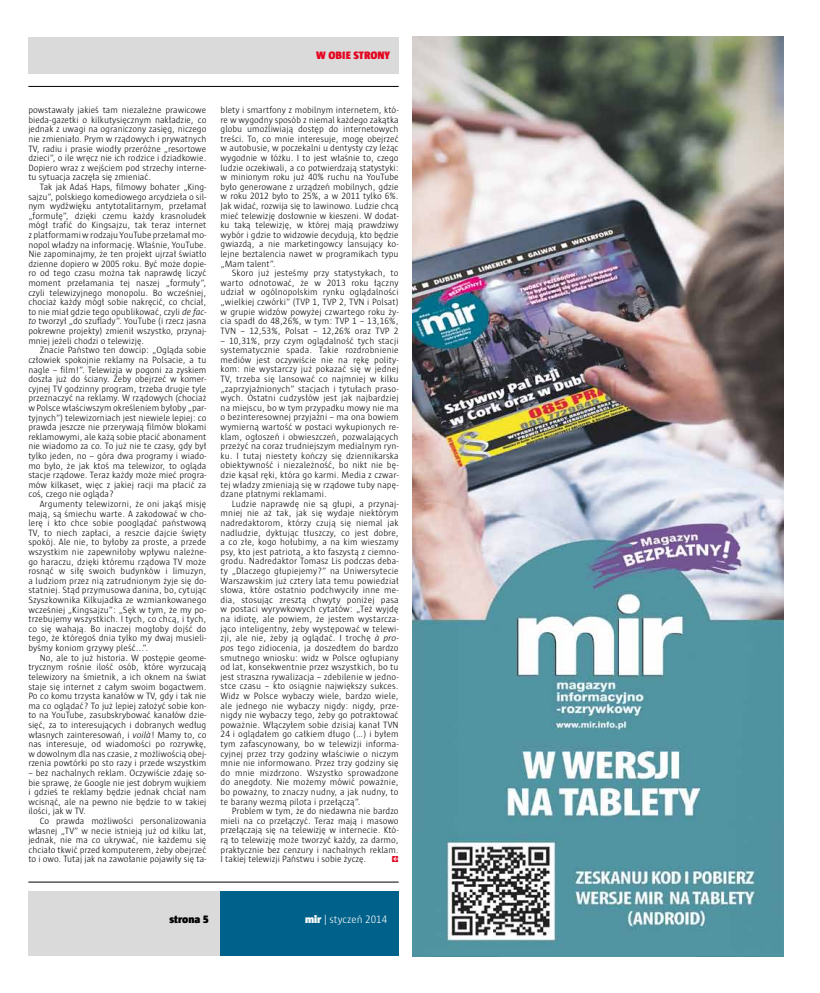
<style>
.page{position:relative;width:820px;height:993px;background:#fff}
.page>*{position:absolute;margin:0;border:0;box-sizing:border-box;transform-origin:0 0}
.t1{font:300 11px "Sun";color:#fff}
.t2{font:900 11px "Sun";color:#e40521}
.t3{font:900 11px "Sun";color:#000}
.t4{font:300 9.3px/9.6px "Sun";color:#000;text-align:justify}
.s1{font-style:italic}
.s2{font-weight:900}
</style>
<div class="page">
<hr style="left:28px;top:881px;width:370px;height:1px;background:#000">
<div style="left:220px;top:891px;width:178px;height:64px;background:#00628b"></div>
<div style="left:28px;top:891px;width:192px;height:64px;background:#dadada"></div>
<hr style="left:28px;top:86px;width:370px;height:1px;background:#000">
<div style="left:28px;top:37px;width:370px;height:37px;background:#dadada"></div>
<img style="left:412px;top:37px;width:370px;height:918px">
<p class="t2" style="left:316px;top:49px;width:19px">w obie</p>
<p class="t2" style="left:353px;top:49px;width:8px">strony</p>
<p class="t4" style="left:28px;top:105px;width:179px">powstawały jakieś tam niezależne prawicowe bieda-gazetki o kilkutysięcznym nakładzie, co jednak z uwagi na ograniczony zasięg, niczego nie zmieniało. Prym w rządowych i prywatnych TV, radiu i prasie wiodły przeróżne „resortowe dzieci”, o ile wręcz nie ich rodzice i dziadkowie.<br>Dopiero wraz z wejściem pod strzechy interne&shy;tu sytuacja zaczęła się zmieniać.</p>
<p class="t4" style="left:28px;top:182px;width:179px;text-indent:11px">Tak jak Adaś Haps, filmowy bohater „King&shy;sajzu”, polskiego komediowego arcydzieła o sil&shy;nym wydźwięku antytotalitarnym, przełamał „formułę”, dzięki czemu każdy krasnoludek mógł trafić do Kingsajzu, tak teraz internet z platformami w rodzaju YouTube przełamał mo&shy;nopol władzy na informację. Właśnie, YouTube.<br>Nie zapominajmy, że ten projekt ujrzał światło dzienne dopiero w 2005 roku. Być może dopie&shy;ro od tego czasu można tak naprawdę liczyć moment przełamania tej naszej „formuły”, czyli telewizyjnego monopolu. Bo wcześniej, chociaż każdy mógł sobie nakręcić, co chciał, to nie miał gdzie tego opublikować, czyli <span class="s1">de fac&shy;to</span> tworzył „do szuflady”. YouTube (i rzecz jasna pokrewne projekty) zmienił wszystko, przynaj&shy;mniej jeżeli chodzi o telewizję.</p>
<p class="t4" style="left:28px;top:345px;width:179px;text-indent:11px">Znacie Państwo ten dowcip: „Ogląda sobie człowiek spokojnie reklamy na Polsacie, a tu nagle – film!”. Telewizja w pogoni za zyskiem doszła już do ściany. Żeby obejrzeć w komer&shy;cyjnej TV godzinny program, trzeba drugie tyle przeznaczyć na reklamy. W rządowych (chociaż w Polsce właściwszym określeniem byłoby „par&shy;tyjnych”) telewizorniach jest niewiele lepiej: co prawda jeszcze nie przerywają filmów blokami reklamowymi, ale każą sobie płacić abonament nie wiadomo za co. To już nie te czasy, gdy był tylko jeden, no – góra dwa programy i wiado&shy;mo było, że jak ktoś ma telewizor, to ogląda stacje rządowe. Teraz każdy może mieć progra&shy;mów kilkaset, więc z jakiej racji ma płacić za coś, czego nie ogląda?</p>
<p class="t4" style="left:28px;top:499px;width:179px;text-indent:11px">Argumenty telewizorni, że oni jakąś misję mają, są śmiechu warte. A zakodować w cho&shy;lerę i kto chce sobie pooglądać państwową TV, to niech zapłaci, a reszcie dajcie święty spokój. Ale nie, to byłoby za proste, a przede wszystkim nie zapewniłoby wpływu należne&shy;go haraczu, dzięki któremu rządowa TV może rosnąć w siłę swoich budynków i limuzyn, a ludziom przez nią zatrudnionym żyje się do&shy;statniej. Stąd przymusowa danina, bo, cytując Szyszkownika Kilkujadka ze wzmiankowanego wcześniej „Kingsajzu”: „Sęk w tym, że my po&shy;trzebujemy wszystkich. I tych, co chcą, i tych, co się wahają. Bo inaczej mogłoby dojść do tego, że któregoś dnia tylko my dwaj musieli&shy;byśmy koniom grzywy pleść...”.</p>
<p class="t4" style="left:28px;top:652px;width:179px;text-indent:11px">No, ale to już historia. W postępie geome&shy;trycznym rośnie ilość osób, które wyrzucają telewizory na śmietnik, a ich oknem na świat staje się internet z całym swoim bogactwem.<br>Po co komu trzysta kanałów w TV, gdy i tak nie ma co oglądać? To już lepiej założyć sobie kon&shy;to na YouTube, zasubskrybować kanałów dzie&shy;sięć, za to interesujących i dobranych według własnych zainteresowań, i <span class="s1">voilŕ</span>! Mamy to, co nas interesuje, od wiadomości po rozrywkę, w dowolnym dla nas czasie, z możliwością obej&shy;rzenia powtórki po sto razy i przede wszystkim</p>
<p class="t4" style="left:28px;top:767px;width:179px">– bez nachalnych reklam. Oczywiście zdaję so&shy;bie sprawę, że Google nie jest dobrym wujkiem i gdzieś te reklamy będzie jednak chciał nam wcisnąć, ale na pewno nie będzie to w takiej ilości, jak w TV.</p>
<p class="t4" style="left:28px;top:815px;width:179px;text-indent:11px">Co prawda możliwości personalizowania własnej „TV” w necie istnieją już od kilku lat, jednak, nie ma co ukrywać, nie każdemu się chciało tkwić przed komputerem, żeby obejrzeć to i owo. Tutaj jak na zawołanie pojawiły się ta-</p>
<p class="t4" style="left:220px;top:105px;width:179px">blety i smartfony z mobilnym internetem, któ&shy;re w wygodny sposób z niemal każdego zakątka globu umożliwiają dostęp do internetowych treści. To, co mnie interesuje, mogę obejrzeć w autobusie, w poczekalni u dentysty czy leżąc wygodnie w łóżku. I to jest właśnie to, czego ludzie oczekiwali, a co potwierdzają statystyki: w minionym roku już 40% ruchu na YouTube było generowane z urządzeń mobilnych, gdzie w roku 2012 było to 25%, a w 2011 tylko 6%.<br>Jak widać, rozwija się to lawinowo. Ludzie chcą mieć telewizję dosłownie w kieszeni. W dodat&shy;ku taką telewizję, w której mają prawdziwy wybór i gdzie to widzowie decydują, kto będzie gwiazdą, a nie marketingowcy lansujący ko&shy;lejne beztalencia nawet w programikach typu „Mam talent”.</p>
<p class="t4" style="left:220px;top:268px;width:179px;text-indent:11px">Skoro już jesteśmy przy statystykach, to warto odnotować, że w 2013 roku łączny udział w ogólnopolskim rynku oglądalności „wielkiej czwórki” (TVP 1, TVP 2, TVN i Polsat) w grupie widzów powyżej czwartego roku ży&shy;cia spadł do 48,26%, w tym: TVP 1 – 13,16%, TVN – 12,53%, Polsat – 12,26% oraz TVP 2</p>
<p class="t4" style="left:220px;top:335px;width:179px">– 10,31%, przy czym oglądalność tych stacji systematycznie spada. Takie rozdrobnienie mediów jest oczywiście nie na rękę polity&shy;kom: nie wystarczy już pokazać się w jednej TV, trzeba się lansować co najmniej w kilku „zaprzyjaźnionych” stacjach i tytułach praso&shy;wych. Ostatni cudzysłów jest jak najbardziej na miejscu, bo w tym przypadku mowy nie ma o bezinteresownej przyjaźni – ma ona bowiem wymierną wartość w postaci wykupionych re&shy;klam, ogłoszeń i obwieszczeń, pozwalających przeżyć na coraz trudniejszym medialnym ryn&shy;ku. I tutaj niestety kończy się dziennikarska obiektywność i niezależność, bo nikt nie bę&shy;dzie kąsał ręki, która go karmi. Media z czwar&shy;tej władzy zmieniają się w rządowe tuby napę&shy;dzane płatnymi reklamami.</p>
<p class="t4" style="left:220px;top:499px;width:179px;text-indent:11px">Ludzie naprawdę nie są głupi, a przynaj&shy;mniej nie aż tak, jak się wydaje niektórym nadredaktorom, którzy czują się niemal jak nadludzie, dyktując tłuszczy, co jest dobre, a co złe, kogo hołubimy, a na kim wieszamy psy, kto jest patriotą, a kto faszystą z ciemno&shy;grodu. Nadredaktor Tomasz Lis podczas deba&shy;ty „Dlaczego głupiejemy?” na Uniwersytecie Warszawskim już cztery lata temu powiedział słowa, które ostatnio podchwyciły inne me&shy;dia, stosując zresztą chwyty poniżej pasa w postaci wyrywkowych cytatów: „Też wyjdę na idiotę, ale powiem, że jestem wystarcza&shy;jąco inteligentny, żeby występować w telewi&shy;zji, ale nie, żeby ją oglądać. I trochę <span class="s1">ŕ pro&shy;pos</span> tego zidiocenia, ja doszedłem do bardzo smutnego wniosku: widz w Polsce ogłupiany od lat, konsekwentnie przez wszystkich, bo tu jest straszna rywalizacja – zdebilenie w jedno&shy;stce czasu – kto osiągnie największy sukces.<br>Widz w Polsce wybaczy wiele, bardzo wiele, ale jednego nie wybaczy nigdy: nigdy, prze&shy;nigdy nie wybaczy tego, żeby go potraktować poważnie. Włączyłem sobie dzisiaj kanał TVN 24 i oglądałem go całkiem długo (…) i byłem tym zafascynowany, bo w telewizji informa&shy;cyjnej przez trzy godziny właściwie o niczym mnie nie informowano. Przez trzy godziny się do mnie mizdrzono. Wszystko sprowadzone do anegdoty. Nie możemy mówić poważnie, bo poważny, to znaczy nudny, a jak nudny, to te barany wezmą pilota i przełączą”.</p>
<p class="t4" style="left:220px;top:806px;width:179px;text-indent:11px">Problem w tym, że do niedawna nie bardzo mieli na co przełączyć. Teraz mają i masowo przełączają się na telewizję w internecie. Któ&shy;rą to telewizję może tworzyć każdy, za darmo, praktycznie bez cenzury i nachalnych reklam.<br>I takiej telewizji Państwu i sobie życzę.</p>
<p class="t3" style="left:169px;top:912px;width:41px">strona 5</p>
<p class="t1" style="left:305px;top:913px;width:84px"><span class="s2">mir</span> | styczeń 2014</p>
</div>
